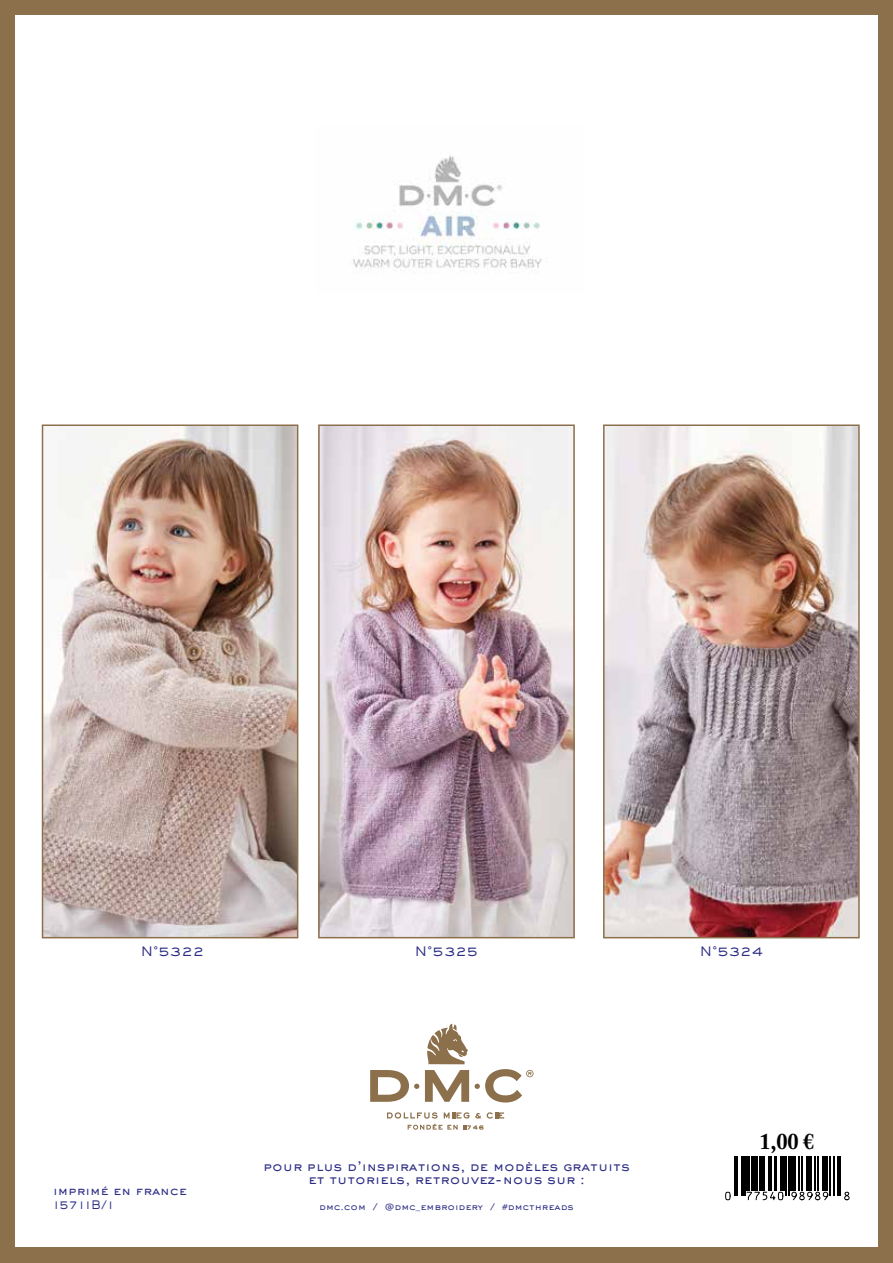
<style>
.page{position:relative;width:893px;height:1263px;background:#fff}
.page>*{position:absolute;margin:0;border:0;box-sizing:border-box;transform-origin:0 0}
.t1{font:700 22.5px "Adobe Caslon Pro";color:#000}
.t2{font:500 12.75px/12.8px "Sackers Gothic Std";color:#2c2d84;text-align:center}
.t3{font:500 12px "Sackers Gothic Std";color:#2c2d84}
.t4{font:500 11.55px "Sackers Gothic Std";color:#2c2d84;scale:.91 1}
.t5{font:500 9px "Sackers Gothic Std";color:#2c2d84}
</style>
<div class="page">
<img style="left:45px;top:427px;width:250px;height:508px">
<div style="left:42px;top:424px;width:256px;height:514px;border:2px solid #8c6f4b"></div>
<img style="left:321px;top:427px;width:251px;height:508px">
<div style="left:318px;top:424px;width:257px;height:514px;border:2px solid #8c6f4b"></div>
<img style="left:606px;top:427px;width:251px;height:508px">
<div style="left:603px;top:424px;width:257px;height:514px;border:2px solid #8c6f4b"></div>
<img style="left:353px;top:155px;width:189px;height:116px">
<div style="left:0;top:0;width:893px;height:15px;background:#8c6f4b"></div>
<div style="left:0;top:1247px;width:893px;height:16px;background:#8c6f4b"></div>
<div style="left:878px;top:0;width:15px;height:1263px;background:#8c6f4b"></div>
<div style="left:0;top:0;width:15px;height:1263px;background:#8c6f4b"></div>
<svg style="left:387px;top:1112px;width:51px;height:6px"></svg>
<svg style="left:444px;top:1112px;width:25px;height:6px"></svg>
<svg style="left:475px;top:1113px;width:6px;height:5px"></svg>
<svg style="left:487px;top:1112px;width:17px;height:6px"></svg>
<svg style="left:408px;top:1124px;width:76px;height:6px"></svg>
<svg style="left:370px;top:1070px;width:49px;height:32px"></svg>
<svg style="left:425px;top:1070px;width:44px;height:32px"></svg>
<svg style="left:427px;top:1024px;width:41px;height:40px"></svg>
<svg style="left:475px;top:1069px;width:58px;height:33px"></svg>
<svg style="left:735px;top:1156px;width:105px;height:35px"></svg>
<hr style="left:734px;top:1156px;width:1px;height:40px;background:#000">
<hr style="left:736px;top:1156px;width:2px;height:40px;background:#000">
<hr style="left:741px;top:1156px;width:2px;height:40px;background:#000">
<hr style="left:744px;top:1156px;width:1px;height:40px;background:#000">
<hr style="left:747px;top:1156px;width:3px;height:34px;background:#000">
<hr style="left:751px;top:1156px;width:2px;height:34px;background:#000">
<hr style="left:754px;top:1156px;width:4px;height:34px;background:#000">
<hr style="left:759px;top:1156px;width:2px;height:34px;background:#000">
<hr style="left:762px;top:1156px;width:3px;height:34px;background:#000">
<hr style="left:768px;top:1156px;width:1px;height:34px;background:#000">
<hr style="left:770px;top:1156px;width:1px;height:34px;background:#000">
<hr style="left:775px;top:1156px;width:2px;height:34px;background:#000">
<hr style="left:780px;top:1156px;width:2px;height:34px;background:#000">
<hr style="left:784px;top:1156px;width:1px;height:34px;background:#000">
<hr style="left:786px;top:1156px;width:1px;height:40px;background:#000">
<hr style="left:788px;top:1156px;width:1px;height:40px;background:#000">
<hr style="left:790px;top:1156px;width:4px;height:34px;background:#000">
<hr style="left:795px;top:1156px;width:1px;height:34px;background:#000">
<hr style="left:798px;top:1156px;width:1px;height:34px;background:#000">
<hr style="left:802px;top:1156px;width:1px;height:34px;background:#000">
<hr style="left:806px;top:1156px;width:3px;height:34px;background:#000">
<hr style="left:811px;top:1156px;width:1px;height:34px;background:#000">
<hr style="left:814px;top:1156px;width:1px;height:34px;background:#000">
<hr style="left:817px;top:1156px;width:1px;height:34px;background:#000">
<hr style="left:822px;top:1156px;width:3px;height:34px;background:#000">
<hr style="left:826px;top:1156px;width:1px;height:34px;background:#000">
<hr style="left:830px;top:1156px;width:1px;height:40px;background:#000">
<hr style="left:833px;top:1156px;width:1px;height:40px;background:#000">
<hr style="left:837px;top:1156px;width:2px;height:40px;background:#000">
<hr style="left:840px;top:1156px;width:1px;height:40px;background:#000">
<svg style="left:725px;top:1191px;width:125px;height:10px"></svg>
<p class="t2" style="left:141px;top:944px;width:65px">N°5322</p>
<p class="t2" style="left:415px;top:944px;width:65px">N°5325</p>
<p class="t2" style="left:700px;top:944px;width:65px">N°5324</p>
<p class="t3" style="left:53px;top:1183px;width:135px">imprimé en france</p>
<p class="t4" style="left:53px;top:1197px;width:68px">15711B/1</p>
<p class="t2" style="left:263px;top:1160px;width:368px">pour plus d’inspirations, de modèles gratuits et tutoriels, retrouvez-nous sur :</p>
<p class="t5" style="left:319px;top:1200px;width:256px">dmc.com / @dmc_embroidery / #dmcthreads</p>
<h1 class="t1" style="left:759px;top:1128px;width:56px">1,00 €</h1>
</div>
